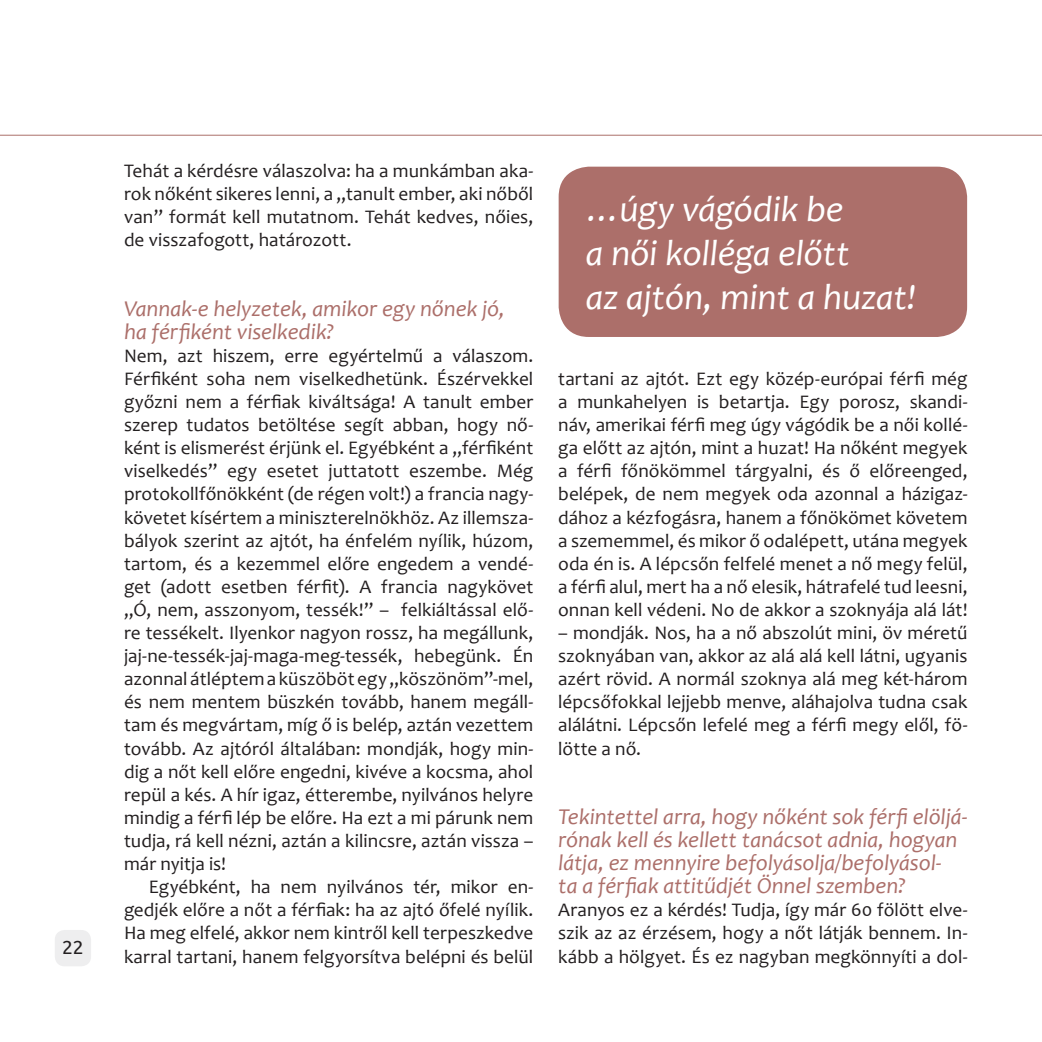
<style>
.page{position:relative;width:1042px;height:1042px;background:#fff}
.page>*{position:absolute;margin:0;border:0;box-sizing:border-box;transform-origin:0 0}
.t1{font:italic 36.75px/44.1px "Candara";letter-spacing:-.005em;color:#fff}
.t2{font:italic 22.75px/23.1px "Candara";letter-spacing:-.005em;color:#ac6f6a}
.t3{font:19.25px/23.1px "Candara";letter-spacing:.005em;color:#231f20;text-align:justify}
.t4{font:19.25px "Ubuntu";color:#231f20}
</style>
<div class="page">
<div style="left:55px;top:930px;width:36px;height:36px;background:#eeeeef;border-radius:10px"></div>
<hr style="left:0;top:135px;width:1042px;height:1px;background:#ac6f6a">
<div style="left:559px;top:167px;width:408px;height:170px;background:#ac6f6a;border-radius:30px"></div>
<p class="t4" style="left:62px;top:935px;width:23px">22</p>
<p class="t3" style="left:124px;top:159px;width:411px">Tehát a kérdésre válaszolva: ha a munkámban aka&shy;rok nőként sikeres lenni, a „tanult ember, aki nőből van” formát kell mutatnom. Tehát kedves, nőies, de visszafogott, határozott.</p>
<p class="t2" style="left:124px;top:296px;width:382px">Vannak-e helyzetek, amikor egy nőnek jó, ha férfiként viselkedik?</p>
<p class="t3" style="left:124px;top:344px;width:411px">Nem, azt hiszem, erre egyértelmű a válaszom.<br>Férfiként soha nem viselkedhetünk. Észérvekkel győzni nem a férfiak kiváltsága! A tanult ember szerep tudatos betöltése segít abban, hogy nő&shy;ként is elismerést érjünk el. Egyébként a „férfiként viselkedés” egy esetet juttatott eszembe. Még protokollfőnökként (de régen volt!) a francia nagy&shy;követet kísértem a miniszterelnökhöz. Az illemsza&shy;bályok szerint az ajtót, ha énfelém nyílik, húzom, tartom, és a kezemmel előre engedem a vendé&shy;get (adott esetben férfit). A francia nagykövet „Ó, nem, asszonyom, tessék!” – felkiáltással elő&shy;re tessékelt. Ilyenkor nagyon rossz, ha megállunk, jaj-ne-tessék-jaj-maga-meg-tessék, hebegünk. Én azonnal átléptem a küszöböt egy „köszönöm”-mel, és nem mentem büszkén tovább, hanem megáll&shy;tam és megvártam, míg ő is belép, aztán vezettem tovább. Az ajtóról általában: mondják, hogy min&shy;dig a nőt kell előre engedni, kivéve a kocsma, ahol repül a kés. A hír igaz, étterembe, nyilvános helyre mindig a férfi lép be előre. Ha ezt a mi párunk nem tudja, rá kell nézni, aztán a kilincsre, aztán vissza – már nyitja is!</p>
<p class="t3" style="left:124px;top:875px;width:411px;text-indent:25px">Egyébként, ha nem nyilvános tér, mikor en&shy;gedjék előre a nőt a férfiak: ha az ajtó őfelé nyílik.<br>Ha meg elfelé, akkor nem kintről kell terpeszkedve karral tartani, hanem felgyorsítva belépni és belül</p>
<h1 class="t1" style="left:586px;top:187px;width:332px">…úgy vágódik be<br>a női kolléga előtt<br>az ajtón, mint a huzat!</h1>
<p class="t3" style="left:558px;top:367px;width:411px">tartani az ajtót. Ezt egy közép-európai férfi még a munkahelyen is betartja. Egy porosz, skandi&shy;náv, amerikai férfi meg úgy vágódik be a női kollé&shy;ga előtt az ajtón, mint a huzat! Ha nőként megyek a férfi főnökömmel tárgyalni, és ő előreenged, belépek, de nem megyek oda azonnal a házigaz&shy;dához a kézfogásra, hanem a főnökömet követem a szememmel, és mikor ő odalépett, utána megyek oda én is. A lépcsőn felfelé menet a nő megy felül, a férfi alul, mert ha a nő elesik, hátrafelé tud leesni, onnan kell védeni. No de akkor a szoknyája alá lát!</p>
<p class="t3" style="left:558px;top:621px;width:411px">– mondják. Nos, ha a nő abszolút mini, öv méretű szoknyában van, akkor az alá alá kell látni, ugyanis azért rövid. A normál szoknya alá meg két-három lépcsőfokkal lejjebb menve, aláhajolva tudna csak alálátni. Lépcsőn lefelé meg a férfi megy elől, fö&shy;lötte a nő.</p>
<p class="t2" style="left:558px;top:805px;width:411px">Tekintettel arra, hogy nőként sok férfi elöljá&shy;rónak kell és kellett tanácsot adnia, hogyan látja, ez mennyire befolyásolja/befolyásol-<br>ta a férfiak attitűdjét Önnel szemben?</p>
<p class="t3" style="left:558px;top:898px;width:411px">Aranyos ez a kérdés! Tudja, így már 60 fölött elve&shy;szik az az érzésem, hogy a nőt látják bennem. In&shy;kább a hölgyet. És ez nagyban megkönnyíti a dol-</p>
</div>
